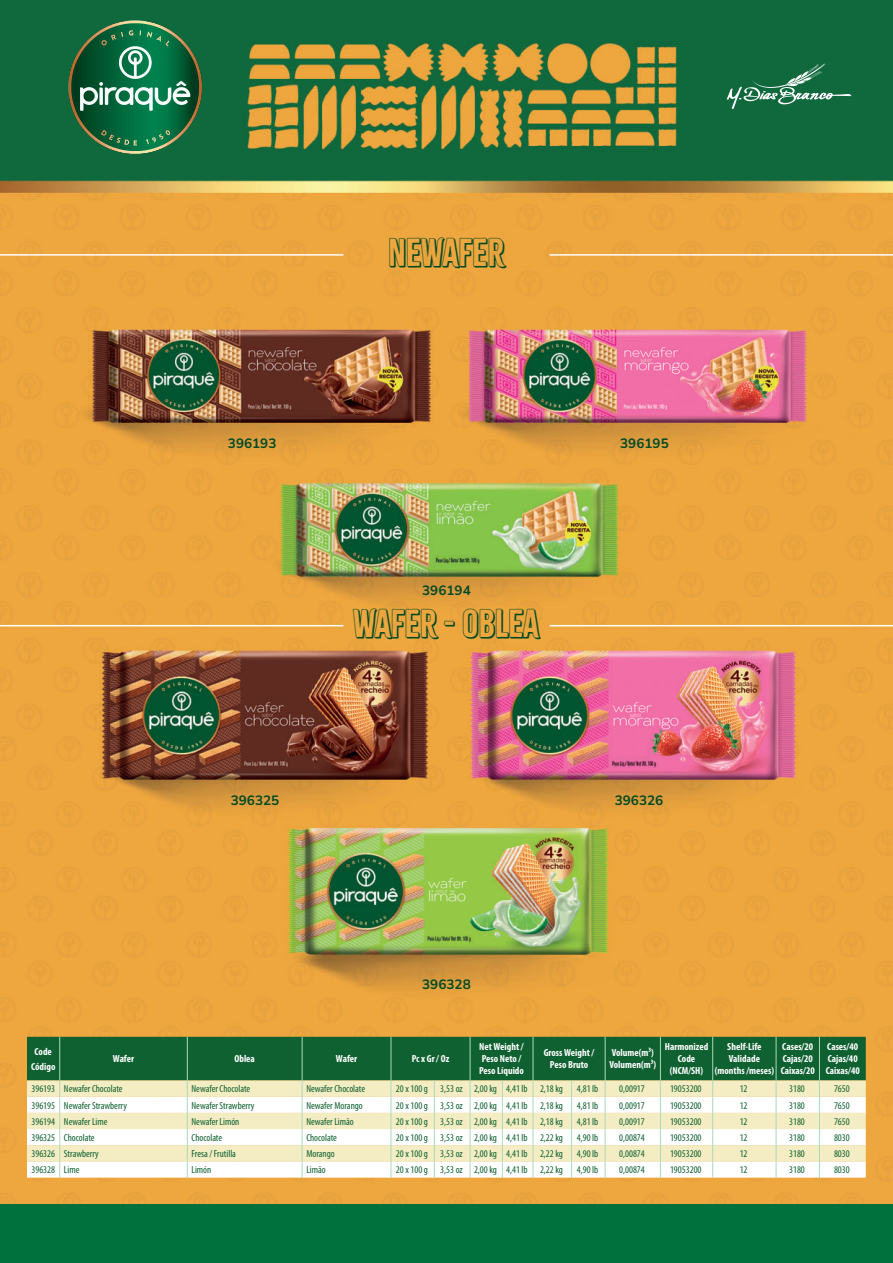
<style>
.page{position:relative;width:893px;height:1263px;background:#fff}
.page>*{position:absolute;margin:0;border:0;box-sizing:border-box;transform-origin:0 0}
.t1{font:34.5px "Citrus Gothic Shadow";color:#004a26}
.t2{font:200 13.5px "Nunito";color:#004a26}
.t3{font:condensed 10.2px "Myriad Pro";color:#0f6131}
.t4{font:700 condensed 10.2px/12px "Myriad Pro";color:#fff;text-align:center}
</style>
<div class="page">
<img style="left:0;top:0;width:893px;height:1205px">
<div style="left:0;top:1205px;width:893px;height:58px;background:#00713c"></div>
<hr style="left:550px;top:254px;width:343px;height:2px;background:#fff">
<hr style="left:0;top:254px;width:343px;height:2px;background:#fff">
<hr style="left:550px;top:625px;width:343px;height:1px;background:#fff">
<hr style="left:0;top:625px;width:343px;height:1px;background:#fff">
<svg style="left:727px;top:63px;width:124px;height:46px;background:#2e7b55"></svg>
<img style="left:62px;top:15px;width:149px;height:148px">
<svg style="left:27px;top:1037px;width:839px;height:140px"></svg>
<h1 class="t1" style="left:388px;top:231px;width:117px">NEWAFER</h1>
<h2 class="t2" style="left:228px;top:434px;width:50px">396193</h2>
<h2 class="t2" style="left:620px;top:434px;width:50px">396195</h2>
<h2 class="t2" style="left:422px;top:581px;width:50px">396194</h2>
<h1 class="t1" style="left:353px;top:601px;width:187px">WAFER - OBLEA</h1>
<h2 class="t2" style="left:231px;top:791px;width:50px">396325</h2>
<h2 class="t2" style="left:615px;top:791px;width:50px">396326</h2>
<h2 class="t2" style="left:422px;top:975px;width:50px">396328</h2>
<p class="t4" style="left:31px;top:1044px;width:26px;line-height:15px">Code<br>Código</p>
<p class="t4" style="left:113px;top:1053px;width:23px">Wafer</p>
<p class="t4" style="left:234px;top:1053px;width:22px">Oblea</p>
<p class="t4" style="left:336px;top:1053px;width:23px">Wafer</p>
<p class="t4" style="left:412px;top:1053px;width:39px">Pc x Gr / Oz</p>
<p class="t4" style="left:479px;top:1041px;width:46px;text-align:left">Net Weight /<br>Peso Neto /<br>Peso Líquido</p>
<p class="t4" style="left:544px;top:1047px;width:52px">Gross Weight /<br>Peso Bruto</p>
<p class="t4" style="left:609px;top:1047px;width:48px;text-align:left">Volume(m³)<br>Volumen(m³)</p>
<p class="t4" style="left:665px;top:1041px;width:45px">Harmonized<br>Code (NCM/SH)</p>
<p class="t4" style="left:715px;top:1041px;width:61px">Shelf-Life<br>Validade (months /meses)</p>
<p class="t4" style="left:781px;top:1041px;width:35px;text-align:left">Cases/20<br>Cajas/20<br>Caixas/20</p>
<p class="t4" style="left:826px;top:1041px;width:35px;text-align:left">Cases/40<br>Cajas/40<br>Caixas/40</p>
<p class="t3" style="left:31px;top:1083px;width:93px">396193 Newafer Chocolate</p>
<p class="t3" style="left:192px;top:1083px;width:60px">Newafer Chocolate</p>
<p class="t3" style="left:306px;top:1083px;width:60px">Newafer Chocolate</p>
<p class="t3" style="left:396px;top:1083px;width:169px">20 x 100 g 3,53 oz 2,00 kg 4,41 lb 2,18 kg</p>
<p class="t3" style="left:577px;top:1083px;width:23px">4,81 Ib</p>
<p class="t3" style="left:619px;top:1083px;width:27px">0,00917</p>
<p class="t3" style="left:670px;top:1083px;width:33px">19053200</p>
<p class="t3" style="left:740px;top:1083px;width:9px">12</p>
<p class="t3" style="left:789px;top:1083px;width:17px">3180</p>
<p class="t3" style="left:834px;top:1083px;width:17px">7650</p>
<p class="t3" style="left:31px;top:1099px;width:97px">396195 Newafer Strawberry</p>
<p class="t3" style="left:192px;top:1099px;width:64px">Newafer Strawberry</p>
<p class="t3" style="left:306px;top:1099px;width:58px">Newafer Morango</p>
<p class="t3" style="left:396px;top:1099px;width:169px">20 x 100 g 3,53 oz 2,00 kg 4,41 lb 2,18 kg</p>
<p class="t3" style="left:577px;top:1099px;width:23px">4,81 Ib</p>
<p class="t3" style="left:619px;top:1099px;width:27px">0,00917</p>
<p class="t3" style="left:670px;top:1099px;width:33px">19053200</p>
<p class="t3" style="left:740px;top:1099px;width:9px">12</p>
<p class="t3" style="left:789px;top:1099px;width:17px">3180</p>
<p class="t3" style="left:834px;top:1099px;width:17px">7650</p>
<p class="t3" style="left:31px;top:1115px;width:78px">396194 Newafer Lime</p>
<p class="t3" style="left:192px;top:1115px;width:49px">Newafer Limón</p>
<p class="t3" style="left:306px;top:1115px;width:49px">Newafer Limão</p>
<p class="t3" style="left:396px;top:1115px;width:169px">20 x 100 g 3,53 oz 2,00 kg 4,41 lb 2,18 kg</p>
<p class="t3" style="left:577px;top:1115px;width:23px">4,81 Ib</p>
<p class="t3" style="left:619px;top:1115px;width:27px">0,00917</p>
<p class="t3" style="left:670px;top:1115px;width:33px">19053200</p>
<p class="t3" style="left:740px;top:1115px;width:9px">12</p>
<p class="t3" style="left:789px;top:1115px;width:17px">3180</p>
<p class="t3" style="left:834px;top:1115px;width:17px">7650</p>
<p class="t3" style="left:31px;top:1131px;width:65px">396325 Chocolate</p>
<p class="t3" style="left:192px;top:1131px;width:32px">Chocolate</p>
<p class="t3" style="left:306px;top:1131px;width:32px">Chocolate</p>
<p class="t3" style="left:396px;top:1131px;width:169px">20 x 100 g 3,53 oz 2,00 kg 4,41 lb 2,22 kg</p>
<p class="t3" style="left:577px;top:1131px;width:23px">4,90 Ib</p>
<p class="t3" style="left:619px;top:1131px;width:27px">0,00874</p>
<p class="t3" style="left:670px;top:1131px;width:33px">19053200</p>
<p class="t3" style="left:740px;top:1131px;width:9px">12</p>
<p class="t3" style="left:789px;top:1131px;width:17px">3180</p>
<p class="t3" style="left:834px;top:1131px;width:17px">8030</p>
<p class="t3" style="left:31px;top:1147px;width:69px">396326 Strawberry</p>
<p class="t3" style="left:192px;top:1147px;width:46px">Fresa / Frutilla</p>
<p class="t3" style="left:306px;top:1147px;width:30px">Morango</p>
<p class="t3" style="left:396px;top:1147px;width:169px">20 x 100 g 3,53 oz 2,00 kg 4,41 lb 2,22 kg</p>
<p class="t3" style="left:577px;top:1147px;width:23px">4,90 Ib</p>
<p class="t3" style="left:619px;top:1147px;width:27px">0,00874</p>
<p class="t3" style="left:670px;top:1147px;width:33px">19053200</p>
<p class="t3" style="left:740px;top:1147px;width:9px">12</p>
<p class="t3" style="left:789px;top:1147px;width:17px">3180</p>
<p class="t3" style="left:834px;top:1147px;width:17px">8030</p>
<p class="t3" style="left:31px;top:1164px;width:50px">396328 Lime</p>
<p class="t3" style="left:192px;top:1164px;width:21px">Limón</p>
<p class="t3" style="left:306px;top:1164px;width:21px">Limão</p>
<p class="t3" style="left:396px;top:1164px;width:169px">20 x 100 g 3,53 oz 2,00 kg 4,41 lb 2,22 kg</p>
<p class="t3" style="left:577px;top:1164px;width:23px">4,90 Ib</p>
<p class="t3" style="left:619px;top:1164px;width:27px">0,00874</p>
<p class="t3" style="left:670px;top:1164px;width:33px">19053200</p>
<p class="t3" style="left:740px;top:1164px;width:9px">12</p>
<p class="t3" style="left:789px;top:1164px;width:17px">3180</p>
<p class="t3" style="left:834px;top:1164px;width:17px">8030</p>
</div>
